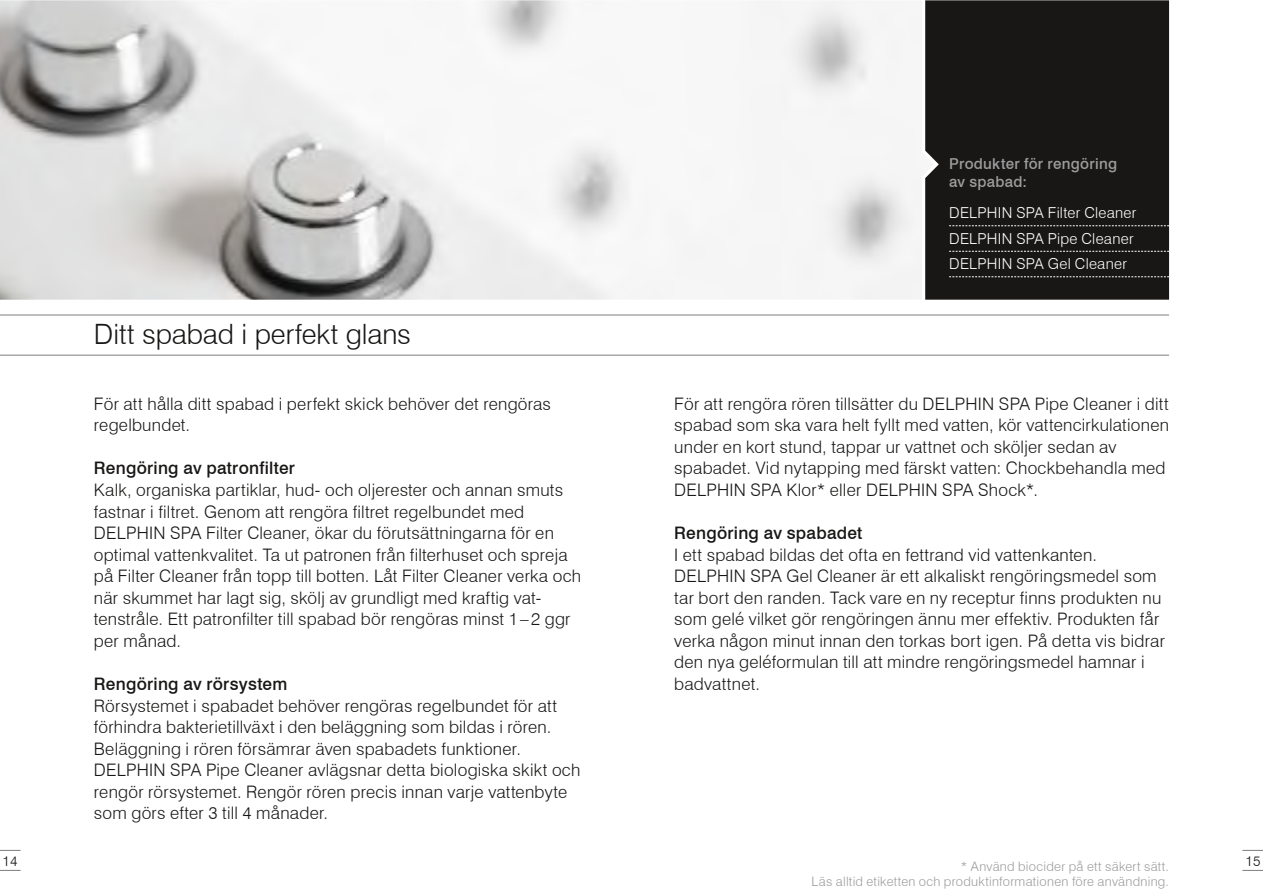
<style>
.page{position:relative;width:1263px;height:893px;background:#fff}
.page>*{position:absolute;margin:0;border:0;box-sizing:border-box;transform-origin:0 0}
.t1{font:300 28.05px "Swiss 721 BT";letter-spacing:-.005em;color:#181716}
.t2{font:300 17.25px/21.6px "Swiss 721 BT";letter-spacing:.015em;color:#181716}
.t3{font:500 17.25px "Swiss 721 BT";letter-spacing:.015em;color:#181716}
.t4{font:300 15.15px/25.5px "Swiss 721 BT";letter-spacing:.02em;color:#fff}
.t5{font:500 15.15px/17.2px "Swiss 721 BT";letter-spacing:.02em;color:#9c9c9d}
.t6{font:300 13.95px "Swiss 721 BT";color:#181716}
.t7{font:300 12.9px/15.1px "Swiss 721 BT";letter-spacing:.025em;color:#9c9c9d;text-align:right}
</style>
<div class="page">
<svg style="left:0;top:850px;width:21px;height:1px"></svg>
<svg style="left:0;top:870px;width:21px;height:1px"></svg>
<svg style="left:1242px;top:850px;width:21px;height:1px"></svg>
<svg style="left:1242px;top:870px;width:21px;height:1px"></svg>
<div style="left:934px;top:0;width:235px;height:300px;background:#181716"></div>
<svg style="left:949px;top:225px;width:220px;height:1px"></svg>
<svg style="left:949px;top:251px;width:220px;height:1px"></svg>
<svg style="left:949px;top:276px;width:220px;height:1px"></svg>
<img style="left:0;top:0;width:934px;height:300px">
<hr style="left:0;top:314px;width:1169px;height:2px;background:#868786">
<hr style="left:0;top:355px;width:1169px;height:1px;background:#868786">
<h1 class="t1" style="left:94px;top:317px;width:319px">Ditt spabad i perfekt glans</h1>
<p class="t2" style="left:94px;top:393px;width:459px">För att hålla ditt spabad i perfekt skick behöver det rengöras regelbundet.</p>
<p class="t3" style="left:94px;top:458px;width:203px">Rengöring av patronfilter</p>
<p class="t2" style="left:94px;top:479px;width:489px">Kalk, organiska partiklar, hud- och oljerester och annan smuts fastnar i filtret. Genom att rengöra filtret regelbundet med DELPHIN SPA Filter Cleaner, ökar du förutsättningarna för en optimal vattenkvalitet. Ta ut patronen från filterhuset och spreja på Filter Cleaner från topp till botten. Låt Filter Cleaner verka och när skummet har lagt sig, skölj av grundligt med kraftig vat&shy;tenstråle. Ett patronfilter till spabad bör rengöras minst 1 – 2 ggr per månad.</p>
<p class="t3" style="left:94px;top:673px;width:195px">Rengöring av rörsystem</p>
<p class="t2" style="left:94px;top:694px;width:488px">Rörsystemet i spabadet behöver rengöras regelbundet för att förhindra bakterietillväxt i den beläggning som bildas i rören.<br>Beläggning i rören försämrar även spabadets funktioner.<br>DELPHIN SPA Pipe Cleaner avlägsnar detta biologiska skikt och rengör rörsystemet. Rengör rören precis innan varje vattenbyte som görs efter 3 till 4 månader.</p>
<p class="t5" style="left:949px;top:155px;width:169px">Produkter för rengöring av spabad:</p>
<p class="t4" style="left:949px;top:200px;width:189px">DELPHIN SPA Filter Cleaner<br>DELPHIN SPA Pipe Cleaner<br>DELPHIN SPA Gel Cleaner</p>
<p class="t2" style="left:674px;top:393px;width:496px">För att rengöra rören tillsätter du DELPHIN SPA Pipe Cleaner i ditt spabad som ska vara helt fyllt med vatten, kör vattencirkulationen under en kort stund, tappar ur vattnet och sköljer sedan av spabadet. Vid nytapping med färskt vatten: Chockbehandla med DELPHIN SPA Klor* eller DELPHIN SPA Shock*.</p>
<p class="t3" style="left:674px;top:522px;width:190px">Rengöring av spabadet</p>
<p class="t2" style="left:674px;top:544px;width:492px">I ett spabad bildas det ofta en fettrand vid vattenkanten.<br>DELPHIN SPA Gel Cleaner är ett alkaliskt rengöringsmedel som tar bort den randen. Tack vare en ny receptur finns produkten nu som gelé vilket gör rengöringen ännu mer effektiv. Produkten får verka någon minut innan den torkas bort igen. På detta vis bidrar den nya geléformulan till att mindre rengöringsmedel hamnar i badvattnet.</p>
<p class="t6" style="left:2px;top:852px;width:17px">14</p>
<p class="t6" style="left:1245px;top:852px;width:17px">15</p>
<p class="t7" style="left:812px;top:859px;width:359px">* Använd biocider på ett säkert sätt.<br>Läs alltid etiketten och produktinformationen före användning.</p>
</div>
